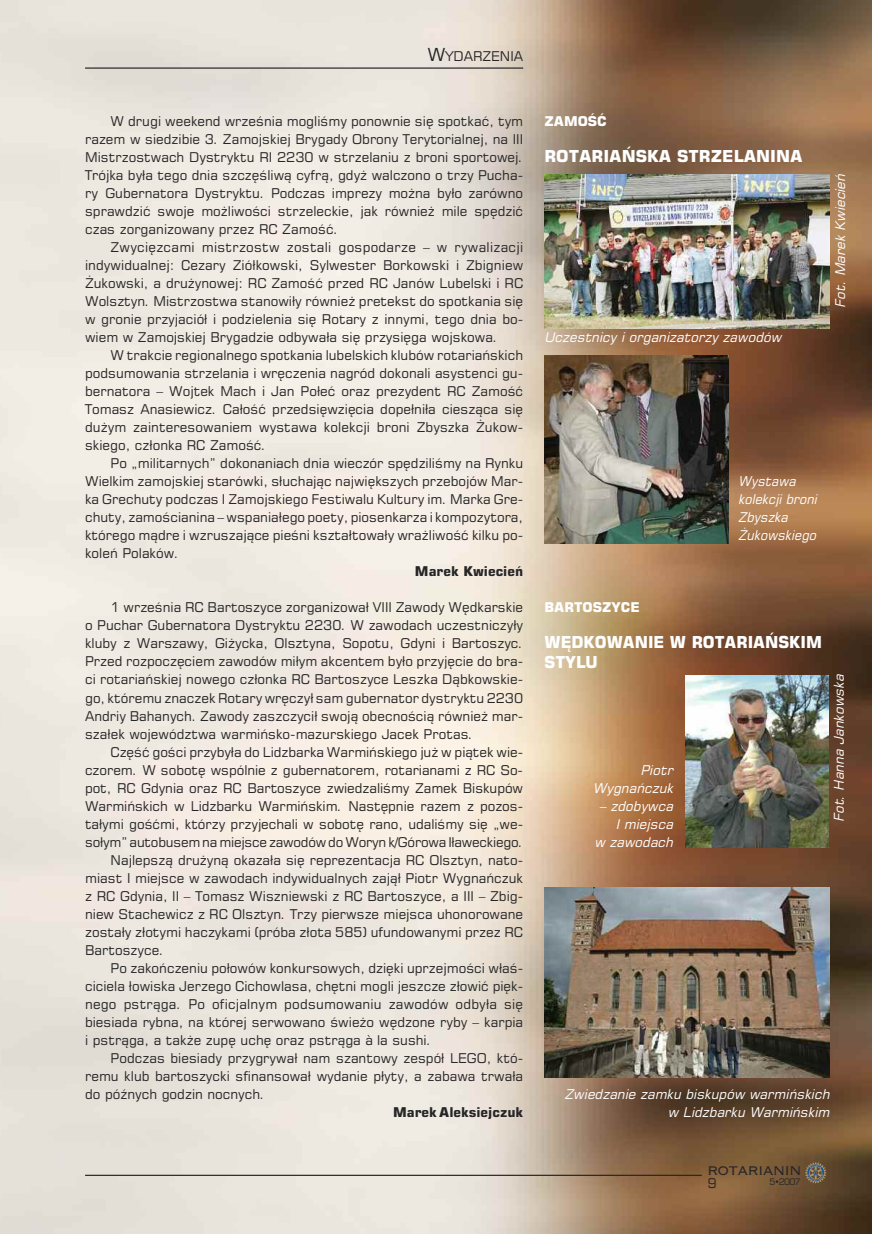
<style>
.page{position:relative;width:872px;height:1234px;background:#fff}
.page>*{position:absolute;margin:0;border:0;box-sizing:border-box;transform-origin:0 0}
.t1{font:16.5px/19.8px "Square 721 AT Bold";color:#fff;scale:.95 1}
.t2{font:16.5px "Square 721 AT Bold";color:#fff}
.t3{font:16.5px "Copperplate Gothic AT";letter-spacing:-.05em;color:#272627}
.t4{font:13.5px "Square 721 AT";color:#272627}
.t5{font:italic 13.5px/18px "Square 721 AT";color:#fff;text-align:right}
.t6{font:13.5px "Square 721 AT";letter-spacing:-.02em;color:#272627}
.t7{font:13.5px "Square 721 AT";letter-spacing:.02em;color:#272627}
.t8{font:italic 13.5px/18px "Square 721 AT";color:#fff;scale:.95 1}
.t9{font:13.5px "Square 721 AT Bold";color:#272627}
.t10{font:13.5px "Square 721 AT Bold";color:#fff}
.t11{font:9px "Square 721 AT";color:#272627}
.s1{font-size:18px}
</style>
<div class="page">
<img style="left:0;top:0;width:872px;height:1233px">
<hr style="left:85px;top:67px;width:438px;height:2px;background:#272627">
<hr style="left:85px;top:1174px;width:617px;height:1px;background:#272627">
<svg style="left:805px;top:1161px;width:21px;height:22px"></svg>
<img style="left:544px;top:174px;width:285px;height:154px">
<img style="left:544px;top:355px;width:184px;height:188px">
<img style="left:685px;top:675px;width:143px;height:172px">
<img style="left:544px;top:887px;width:285px;height:189px">
<p class="t4" style="left:427px;top:48px;width:97px"><span class="s1">W</span>YDARZENIA</p>
<p class="t4" style="left:111px;top:113px;width:414px">W drugi weekend września mogliśmy ponownie się spotkać, tym</p>
<p class="t4" style="left:85px;top:131px;width:439px">razem w siedzibie 3. Zamojskiej Brygady Obrony Terytorialnej, na III</p>
<p class="t4" style="left:85px;top:149px;width:439px">Mistrzostwach Dystryktu RI 2230 w strzelaniu z broni sportowej.</p>
<p class="t4" style="left:85px;top:167px;width:439px">Trójka była tego dnia szczęśliwą cyfrą, gdyż walczono o trzy Pucha-</p>
<p class="t4" style="left:85px;top:185px;width:439px">ry Gubernatora Dystryktu. Podczas imprezy można było zarówno</p>
<p class="t4" style="left:85px;top:203px;width:439px">sprawdzić swoje możliwości strzeleckie, jak również mile spędzić</p>
<p class="t4" style="left:85px;top:221px;width:255px">czas zorganizowany przez RC Zamość.</p>
<p class="t7" style="left:111px;top:239px;width:414px">Zwycięzcami mistrzostw zostali gospodarze – w rywalizacji</p>
<p class="t4" style="left:85px;top:257px;width:439px">indywidualnej: Cezary Ziółkowski, Sylwester Borkowski i Zbigniew</p>
<p class="t4" style="left:85px;top:275px;width:440px">Żukowski, a drużynowej: RC Zamość przed RC Janów Lubelski i RC</p>
<p class="t4" style="left:85px;top:293px;width:439px">Wolsztyn. Mistrzostwa stanowiły również pretekst do spotkania się</p>
<p class="t4" style="left:85px;top:311px;width:439px">w gronie przyjaciół i podzielenia się Rotary z innymi, tego dnia bo-</p>
<p class="t4" style="left:85px;top:329px;width:414px">wiem w Zamojskiej Brygadzie odbywała się przysięga wojskowa.</p>
<p class="t4" style="left:111px;top:347px;width:414px">W trakcie regionalnego spotkania lubelskich klubów rotariańskich</p>
<p class="t4" style="left:85px;top:365px;width:439px">podsumowania strzelania i wręczenia nagród dokonali asystenci gu-</p>
<p class="t4" style="left:85px;top:383px;width:439px">bernatora – Wojtek Mach i Jan Połeć oraz prezydent RC Zamość</p>
<p class="t4" style="left:85px;top:401px;width:439px">Tomasz Anasiewicz. Całość przedsięwzięcia dopełniła ciesząca się</p>
<p class="t4" style="left:85px;top:419px;width:439px">dużym zainteresowaniem wystawa kolekcji broni Zbyszka Żukow-</p>
<p class="t4" style="left:85px;top:437px;width:183px">skiego, członka RC Zamość.</p>
<p class="t4" style="left:111px;top:455px;width:414px">Po „militarnych” dokonaniach dnia wieczór spędziliśmy na Rynku</p>
<p class="t4" style="left:85px;top:473px;width:439px">Wielkim zamojskiej starówki, słuchając największych przebojów Mar-</p>
<p class="t4" style="left:85px;top:491px;width:439px">ka Grechuty podczas I Zamojskiego Festiwalu Kultury im. Marka Gre-</p>
<p class="t4" style="left:85px;top:509px;width:439px">chuty, zamościanina – wspaniałego poety, piosenkarza i kompozytora,</p>
<p class="t4" style="left:85px;top:527px;width:439px">którego mądre i wzruszające pieśni kształtowały wrażliwość kilku po-</p>
<p class="t4" style="left:85px;top:545px;width:95px">koleń Polaków.</p>
<p class="t9" style="left:415px;top:563px;width:110px">Marek Kwiecień</p>
<p class="t4" style="left:111px;top:599px;width:414px">1 września RC Bartoszyce zorganizował VIII Zawody Wędkarskie</p>
<p class="t4" style="left:85px;top:617px;width:439px">o Puchar Gubernatora Dystryktu 2230. W zawodach uczestniczyły</p>
<p class="t4" style="left:85px;top:635px;width:439px">kluby z Warszawy, Giżycka, Olsztyna, Sopotu, Gdyni i Bartoszyc.</p>
<p class="t4" style="left:85px;top:653px;width:439px">Przed rozpoczęciem zawodów miłym akcentem było przyjęcie do bra-</p>
<p class="t4" style="left:85px;top:671px;width:439px">ci rotariańskiej nowego członka RC Bartoszyce Leszka Dąbkowskie-</p>
<p class="t4" style="left:85px;top:689px;width:439px">go, któremu znaczek Rotary wręczył sam gubernator dystryktu 2230</p>
<p class="t4" style="left:85px;top:707px;width:439px">Andriy Bahanych. Zawody zaszczycił swoją obecnością również mar-</p>
<p class="t4" style="left:85px;top:725px;width:389px">szałek województwa warmińsko-mazurskiego Jacek Protas.</p>
<p class="t4" style="left:111px;top:743px;width:414px">Część gości przybyła do Lidzbarka Warmińskiego już w piątek wie-</p>
<p class="t4" style="left:85px;top:761px;width:439px">czorem. W sobotę wspólnie z gubernatorem, rotarianami z RC So-</p>
<p class="t4" style="left:85px;top:779px;width:439px">pot, RC Gdynia oraz RC Bartoszyce zwiedzaliśmy Zamek Biskupów</p>
<p class="t4" style="left:85px;top:797px;width:439px">Warmińskich w Lidzbarku Warmińskim. Następnie razem z pozos-</p>
<p class="t4" style="left:85px;top:815px;width:439px">tałymi gośćmi, którzy przyjechali w sobotę rano, udaliśmy się „we-</p>
<p class="t6" style="left:85px;top:833px;width:439px">sołym” autobusem na miejsce zawodów do Woryn k/Górowa Iławeckiego.</p>
<p class="t4" style="left:111px;top:851px;width:414px">Najlepszą drużyną okazała się reprezentacja RC Olsztyn, nato-</p>
<p class="t4" style="left:85px;top:869px;width:439px">miast I miejsce w zawodach indywidualnych zajął Piotr Wygnańczuk</p>
<p class="t4" style="left:85px;top:887px;width:440px">z RC Gdynia, II – Tomasz Wiszniewski z RC Bartoszyce, a III – Zbig-</p>
<p class="t4" style="left:85px;top:905px;width:439px">niew Stachewicz z RC Olsztyn. Trzy pierwsze miejsca uhonorowane</p>
<p class="t4" style="left:85px;top:923px;width:439px">zostały złotymi haczykami (próba złota 585) ufundowanymi przez RC</p>
<p class="t4" style="left:85px;top:941px;width:80px">Bartoszyce.</p>
<p class="t4" style="left:111px;top:959px;width:414px">Po zakończeniu połowów konkursowych, dzięki uprzejmości właś-</p>
<p class="t4" style="left:85px;top:977px;width:439px">ciciela łowiska Jerzego Cichowlasa, chętni mogli jeszcze złowić pięk-</p>
<p class="t4" style="left:85px;top:995px;width:439px">nego pstrąga. Po oficjalnym podsumowaniu zawodów odbyła się</p>
<p class="t4" style="left:85px;top:1013px;width:440px">biesiada rybna, na której serwowano świeżo wędzone ryby – karpia</p>
<p class="t4" style="left:85px;top:1031px;width:348px">i pstrąga, a także zupę uchę oraz pstrąga a` la sushi.</p>
<p class="t4" style="left:111px;top:1049px;width:414px">Podczas biesiady przygrywał nam szantowy zespół LEGO, któ-</p>
<p class="t4" style="left:85px;top:1067px;width:439px">remu klub bartoszycki sfinansował wydanie płyty, a zabawa trwała</p>
<p class="t4" style="left:85px;top:1085px;width:181px">do późnych godzin nocnych.</p>
<p class="t9" style="left:393px;top:1103px;width:132px">Marek Aleksiejczuk</p>
<p class="t10" style="left:544px;top:113px;width:64px">ZAMOŚĆ</p>
<p class="t2" style="left:544px;top:146px;width:259px">ROTARIAŃSKA STRZELANINA</p>
<p class="t5" style="left:544px;top:328px;width:240px">Uczestnicy i organizatorzy zawodów</p>
<p class="t5" style="left:831px;top:307px;width:137px;rotate:-90deg">Fot. Marek Kwiecień</p>
<p class="t8" style="left:738px;top:472px;width:86px">Wystawa kolekcji broni<br>Zbyszka<br>Żukowskiego</p>
<p class="t10" style="left:544px;top:599px;width:97px">BARTOSZYCE</p>
<p class="t1" style="left:544px;top:632px;width:293px">WĘDKOWANIE W ROTARIAŃSKIM<br>STYLU</p>
<p class="t5" style="left:593px;top:760px;width:84px">Piotr<br>Wygnańczuk</p>
<p class="t5" style="left:594px;top:796px;width:82px">– zdobywca<br>I miejsca<br>w zawodach</p>
<p class="t5" style="left:830px;top:821px;width:149px;rotate:-90deg">Fot. Hanna Jankowska</p>
<p class="t5" style="left:564px;top:1084px;width:268px">Zwiedzanie zamku biskupów warmińskich w Lidzbarku Warmińskim</p>
<p class="t3" style="left:707px;top:1159px;width:96px">ROTARIANIN</p>
<p class="t4" style="left:707px;top:1174px;width:11px">9</p>
<p class="t11" style="left:769px;top:1176px;width:33px">5•2007</p>
</div>
